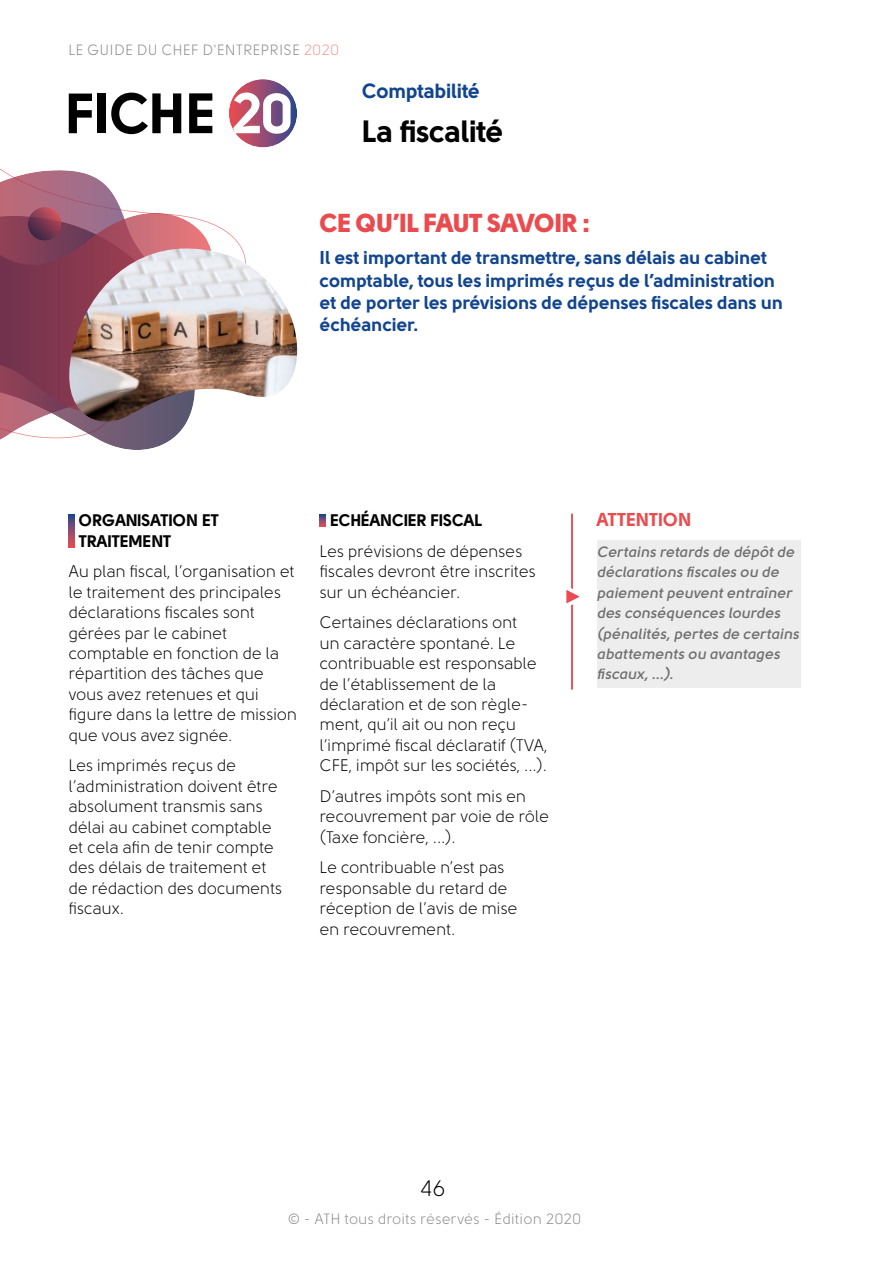
<style>
.page{position:relative;width:869px;height:1263px;background:#fff}
.page>*{position:absolute;margin:0;border:0;box-sizing:border-box;transform-origin:0 0}
.t1{font:30.75px "Solomon Sans Bold";letter-spacing:-.02em;color:#000}
.t2{font:25.95px "Solomon Sans Black";letter-spacing:-.025em;color:#e94b4e}
.t3{font:22.35px "Solomon Sans Book";color:#000}
.t4{font:20.55px "Solomon Sans Bold";letter-spacing:-.015em;color:#11458f}
.t5{font:18.6px/22.4px "Solomon Sans Bold";letter-spacing:-.005em;color:#11458f}
.t6{font:18.6px "Solomon Sans Bold";letter-spacing:-.015em;color:#e94b4e}
.t7{font:16.65px/20.4px "Solomon Sans Book";letter-spacing:-.02em;color:#000}
.t8{font:16.65px/20.4px "Solomon Sans Bold";letter-spacing:-.02em;color:#000}
.t9{font:14.85px/20.4px "Solomon Sans Semi Bold Italic";letter-spacing:.005em;color:#706f6f}
.t10{font:14.85px "Solomon Sans Book";letter-spacing:.005em;color:#878786}
.s1{color:#f3988e}
</style>
<div class="page">
<div style="left:229px;top:79px;width:68px;height:68px;background:linear-gradient(to right,#f24e52,#374a93);border-radius:34px"></div>
<svg style="left:0;top:170px;width:237px;height:72px"></svg>
<svg style="left:0;top:412px;width:179px;height:38px"></svg>
<svg style="left:0;top:213px;width:213px;height:199px"></svg>
<svg style="left:28px;top:207px;width:33px;height:34px"></svg>
<div style="left:596px;top:541px;width:204px;height:147px;background:#ededed"></div>
<img style="left:59px;top:248px;width:239px;height:185px">
<hr style="left:571px;top:514px;width:1px;height:176px;background:#e94b4e">
<svg style="left:566px;top:581px;width:14px;height:32px"></svg>
<svg style="left:68px;top:515px;width:6px;height:33px"></svg>
<svg style="left:319px;top:515px;width:6px;height:12px"></svg>
<p class="t10" style="left:68px;top:41px;width:272px">LE GUIDE DU CHEF D'ENTREPRISE <span class="s1">2020</span></p>
<p class="t4" style="left:362px;top:79px;width:120px">Comptabilité</p>
<h1 class="t1" style="left:66px;top:114px;width:439px"><sup>FICHE</sup> <sup>20</sup> La fiscalité</h1>
<h2 class="t2" style="left:320px;top:207px;width:272px">CE QU’IL FAUT SAVOIR :</h2>
<p class="t5" style="left:320px;top:247px;width:464px">Il est important de transmettre, sans délais au cabinet comptable, tous les imprimés reçus de l’administration et de porter les prévisions de dépenses fiscales dans un échéancier.</p>
<p class="t8" style="left:79px;top:510px;width:141px">ORGANISATION ET<br>TRAITEMENT</p>
<p class="t7" style="left:68px;top:561px;width:230px">Au plan fiscal, l’organisation et le traitement des principales déclarations fiscales sont gérées par le cabinet comptable en fonction de la répartition des tâches que vous avez retenues et qui figure dans la lettre de mission que vous avez signée.</p>
<p class="t7" style="left:68px;top:755px;width:215px">Les imprimés reçus de l’administration doivent être absolument transmis sans délai au cabinet comptable et cela afin de tenir compte des délais de traitement et de rédaction des documents fiscaux.</p>
<p class="t8" style="left:330px;top:510px;width:154px">ECHÉANCIER FISCAL</p>
<p class="t7" style="left:319px;top:541px;width:218px">Les prévisions de dépenses fiscales devront être inscrites sur un échéancier.</p>
<p class="t7" style="left:319px;top:612px;width:230px">Certaines déclarations ont<br>un caractère spontané. Le contribuable est responsable de l’établissement de la déclaration et de son règle&shy;ment, qu’il ait ou non reçu l’imprimé fiscal déclaratif (TVA,<br>CFE, impôt sur les sociétés, ...).</p>
<p class="t7" style="left:319px;top:786px;width:231px">D’autres impôts sont mis en recouvrement par voie de rôle (Taxe foncière, ...).</p>
<p class="t7" style="left:319px;top:857px;width:199px">Le contribuable n’est pas responsable du retard de réception de l’avis de mise en recouvrement.</p>
<p class="t6" style="left:596px;top:509px;width:96px">ATTENTION</p>
<p class="t9" style="left:596px;top:542px;width:204px">Certains retards de dépôt de déclarations fiscales ou de paiement peuvent entraîner des conséquences lourdes (pénalités, pertes de certains abattements ou avantages fiscaux, ...).</p>
<h3 class="t3" style="left:420px;top:1175px;width:27px">46</h3>
<p class="t10" style="left:287px;top:1211px;width:295px">© - ATH tous droits réservés - Édition 2020</p>
</div>
